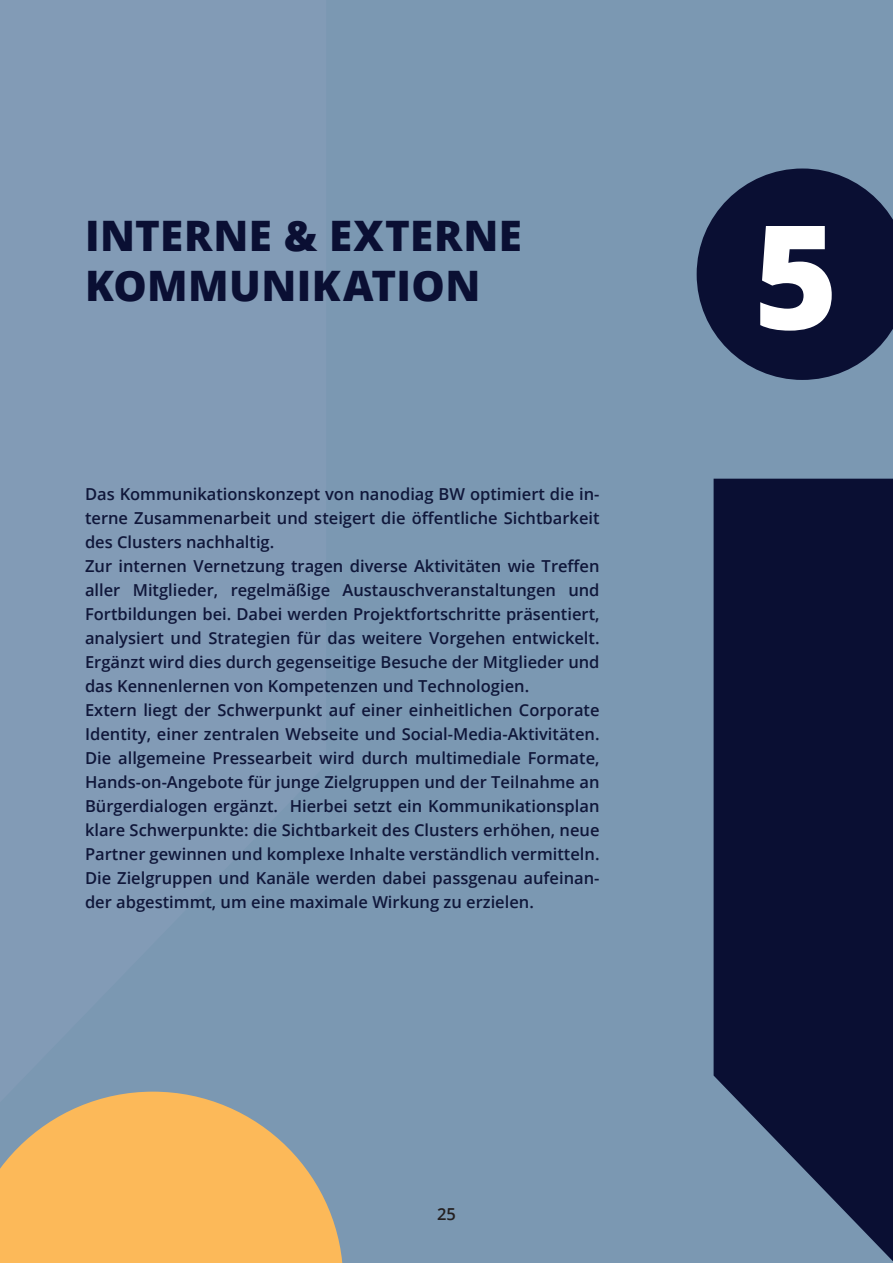
<style>
.page{position:relative;width:893px;height:1263px;background:#7b98b2}
.page>*{position:absolute;margin:0;border:0;box-sizing:border-box;transform-origin:0 0}
.t1{font:800 144.6px "Open Sans";color:#fff}
.t2{font:800 42px/50.4px "Open Sans";letter-spacing:.01em;color:#0a0f33}
.t3{font:600 16.5px/24px "Open Sans";color:#10173a}
.t4{font:600 16.5px "Open Sans";color:#231f20}
</style>
<div class="page">
<svg style="left:0;top:1092px;width:343px;height:171px;fill:#fcb959"></svg>
<svg style="left:714px;top:479px;width:179px;height:782px;background:#171f41"></svg>
<svg style="left:697px;top:168px;width:196px;height:212px"></svg>
<h2 class="t2" style="left:85px;top:208px;width:438px">INTERNE &amp; EXTERNE<br>KOMMUNIKATION</h2>
<p class="t3" style="left:85px;top:481px;width:516px">Das Kommunikationskonzept von nanodiag BW optimiert die in&shy;terne Zusammenarbeit und steigert die öffentliche Sichtbarkeit des Clusters nachhaltig.<br>Zur internen Vernetzung tragen diverse Aktivitäten wie Treffen aller Mitglieder, regelmäßige Austauschveranstaltungen und Fortbildungen bei. Dabei werden Projektfortschritte präsentiert, analysiert und Strategien für das weitere Vorgehen entwickelt.<br>Ergänzt wird dies durch gegenseitige Besuche der Mitglieder und das Kennenlernen von Kompetenzen und Technologien.<br>Extern liegt der Schwerpunkt auf einer einheitlichen Corporate Identity, einer zentralen Webseite und Social-Media-Aktivitäten.<br>Die allgemeine Pressearbeit wird durch multimediale Formate, Hands-on-Angebote für junge Zielgruppen und der Teilnahme an Bürgerdialogen ergänzt. Hierbei setzt ein Kommunikationsplan klare Schwerpunkte: die Sichtbarkeit des Clusters erhöhen, neue Partner gewinnen und komplexe Inhalte verständlich vermitteln.<br>Die Zielgruppen und Kanäle werden dabei passgenau aufeinan&shy;der abgestimmt, um eine maximale Wirkung zu erzielen.</p>
<p class="t4" style="left:437px;top:1203px;width:20px">25</p>
<h1 class="t1" style="left:754px;top:167px;width:86px">5</h1>
</div>
